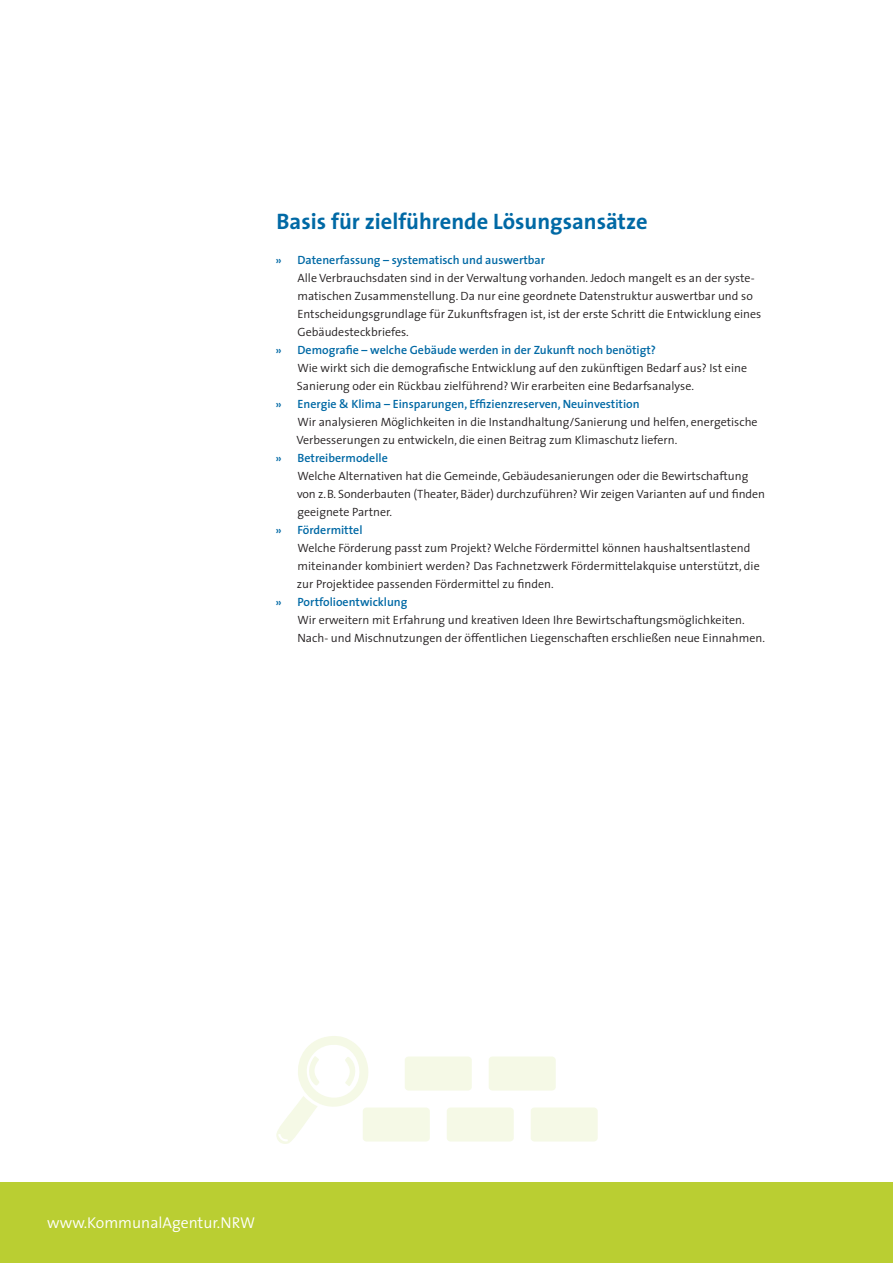
<style>
.page{position:relative;width:893px;height:1263px;background:#fff}
.page>*{position:absolute;margin:0;border:0;box-sizing:border-box;transform-origin:0 0}
.t1{font:700 22.5px "The Sans";color:#0069a5}
.t2{font:300 15.75px "The Sans";color:#fff}
.t3{font:300 12px/18px "The Sans";color:#231f20}
.t4{font:600 12px "The Sans";color:#0069a5}
</style>
<div class="page">
<div style="left:0;top:1182px;width:893px;height:81px;background:#bace32"></div>
<div style="left:447px;top:1108px;width:67px;height:34px;background:#f5f9e6;border-radius:4px"></div>
<div style="left:531px;top:1108px;width:67px;height:34px;background:#f5f9e6;border-radius:4px"></div>
<div style="left:363px;top:1108px;width:67px;height:34px;background:#f5f9e6;border-radius:4px"></div>
<div style="left:405px;top:1057px;width:67px;height:34px;background:#f5f9e6;border-radius:4px"></div>
<div style="left:489px;top:1057px;width:67px;height:34px;background:#f5f9e6;border-radius:4px"></div>
<svg style="left:276px;top:1036px;width:97px;height:108px"></svg>
<h1 class="t1" style="left:277px;top:211px;width:373px">Basis für zielführende Lösungsansätze</h1>
<p class="t4" style="left:275px;top:255px;width:271px">» Datenerfassung – systematisch und auswertbar</p>
<p class="t3" style="left:297px;top:270px;width:465px">Alle Verbrauchsdaten sind in der Verwaltung vorhanden. Jedoch mangelt es an der syste&shy;matischen Zusammenstellung. Da nur eine geordnete Datenstruktur auswertbar und so Entscheidungs grundlage für Zukunftsfragen ist, ist der erste Schritt die Entwick lung eines Gebäudesteckbriefes.</p>
<p class="t4" style="left:275px;top:345px;width:382px">» Demografie – welche Gebäude werden in der Zukunft noch benötigt?</p>
<p class="t3" style="left:297px;top:360px;width:452px">Wie wirkt sich die demografische Entwicklung auf den zukünftigen Bedarf aus? Ist eine<br>Sanierung oder ein Rückbau zielführend? Wir erarbeiten eine Bedarfsanalyse.</p>
<p class="t4" style="left:275px;top:399px;width:366px">» Energie &amp; Klima – Einsparungen, Effizienzreserven, Neuinvestition</p>
<p class="t3" style="left:296px;top:414px;width:463px">Wir analysieren Möglichkeiten in die Instandhaltung/Sanierung und helfen, energetische<br>Verbesserungen zu entwickeln, die einen Beitrag zum Klimaschutz liefern.</p>
<p class="t4" style="left:275px;top:453px;width:114px">» Betreibermodelle</p>
<p class="t3" style="left:297px;top:468px;width:470px">Welche Alternativen hat die Gemeinde, Gebäudesanierungen oder die Bewirtschaftung von z. B. Sonderbauten (Theater, Bäder) durchzuführen? Wir zeigen Varianten auf und finden geeignete Partner.</p>
<p class="t4" style="left:275px;top:525px;width:89px">» Fördermittel</p>
<p class="t3" style="left:297px;top:540px;width:464px">Welche Förderung passt zum Projekt? Welche Fördermittel können haushaltsentlastend miteinander kombiniert werden? Das Fachnetzwerk Fördermittelakquise unterstützt, die zur Projekt idee passenden Fördermittel zu finden.</p>
<p class="t4" style="left:275px;top:597px;width:134px">» Portfolioentwicklung</p>
<p class="t3" style="left:297px;top:612px;width:469px">Wir erweitern mit Erfahrung und kreativen Ideen Ihre Bewirtschaftungsmöglichkeiten.<br>Nach- und Mischnutzungen der öffentlichen Liegenschaften erschließen neue Einnahmen.</p>
<h2 class="t2" style="left:47px;top:1216px;width:210px">www.KommunalAgentur.NRW</h2>
</div>
